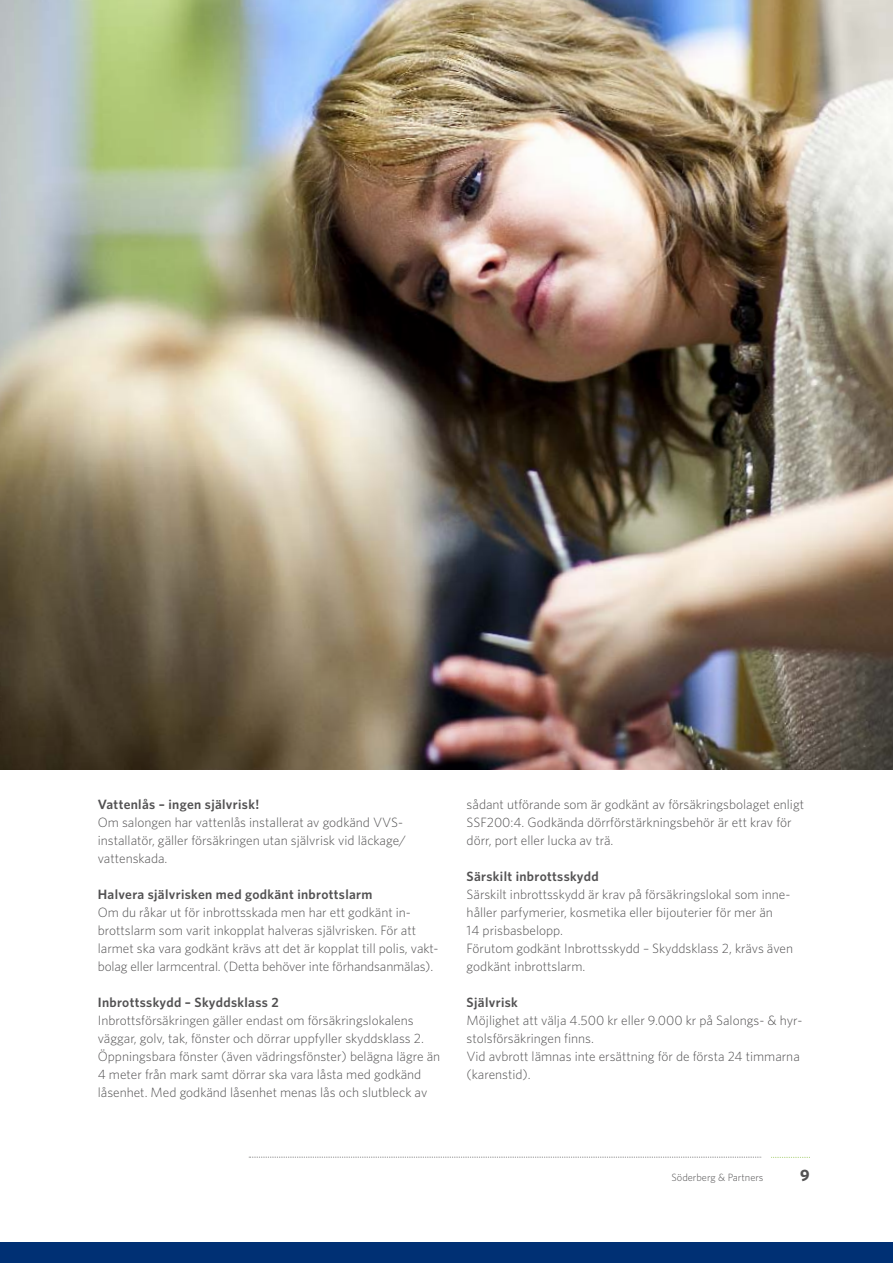
<style>
.page{position:relative;width:893px;height:1263px;background:#fff}
.page>*{position:absolute;margin:0;border:0;box-sizing:border-box;transform-origin:0 0}
.t1{font:700 16.5px "Whitney";color:#525152}
.t2{font:300 13.5px/18px "Whitney";color:#525152}
.t3{font:600 13.5px "Whitney";letter-spacing:.025em;color:#525152}
.t4{font:300 10.5px "Whitney";color:#525152}
</style>
<div class="page">
<div style="left:0;top:1242px;width:893px;height:21px;background:#003074"></div>
<svg style="left:771px;top:1157px;width:39px;height:1px"></svg>
<svg style="left:249px;top:1157px;width:512px;height:1px"></svg>
<img style="left:0;top:0;width:893px;height:770px">
<p class="t3" style="left:98px;top:800px;width:163px">Vattenlås – ingen självrisk!</p>
<p class="t2" style="left:98px;top:815px;width:310px">Om salongen har vattenlås installerat av godkänd VVS&shy;installatör, gäller försäkringen utan självrisk vid läckage/ vattenskada.</p>
<p class="t3" style="left:98px;top:890px;width:276px">Halvera självrisken med godkänt inbrottslarm</p>
<p class="t2" style="left:98px;top:905px;width:342px">Om du råkar ut för inbrottsskada men har ett godkänt in&shy;brottslarm som varit inkopplat halveras självrisken. För att larmet ska vara godkänt krävs att det är kopplat till polis, vakt&shy;bolag eller larmcentral. (Detta behöver inte förhandsanmälas).</p>
<p class="t3" style="left:98px;top:998px;width:182px">Inbrottsskydd – Skyddsklass 2</p>
<p class="t2" style="left:98px;top:1013px;width:344px">Inbrottsförsäkringen gäller endast om försäkringslokalens väggar, golv, tak, fönster och dörrar uppfyller skyddsklass 2.<br>Öppningsbara fönster (även vädringsfönster) belägna lägre än 4 meter från mark samt dörrar ska vara låsta med godkänd låsenhet. Med godkänd låsenhet menas lås och slutbleck av</p>
<p class="t2" style="left:467px;top:797px;width:339px">sådant utförande som är godkänt av försäkringsbolaget enligt<br>SSF200:4. Godkända dörrförstärkningsbehör är ett krav för dörr, port eller lucka av trä.</p>
<p class="t3" style="left:467px;top:872px;width:134px">Särskilt inbrottsskydd</p>
<p class="t2" style="left:467px;top:887px;width:328px">Särskilt inbrottsskydd är krav på försäkringslokal som inne&shy;håller parfymerier, kosmetika eller bijouterier för mer än<br>14 prisbasbelopp.<br>Förutom godkänt Inbrottsskydd – Skyddsklass 2, krävs även godkänt inbrottslarm.</p>
<p class="t3" style="left:467px;top:998px;width:53px">Självrisk</p>
<p class="t2" style="left:467px;top:1013px;width:337px">Möjlighet att välja 4.500 kr eller 9.000 kr på Salongs- &amp; hyr&shy;stolsförsäkringen finns.<br>Vid avbrott lämnas inte ersättning för de första 24 timmarna (karenstid).</p>
<p class="t4" style="left:671px;top:1174px;width:93px">Söderberg &amp; Partners</p>
<p class="t1" style="left:800px;top:1170px;width:11px">9</p>
</div>
